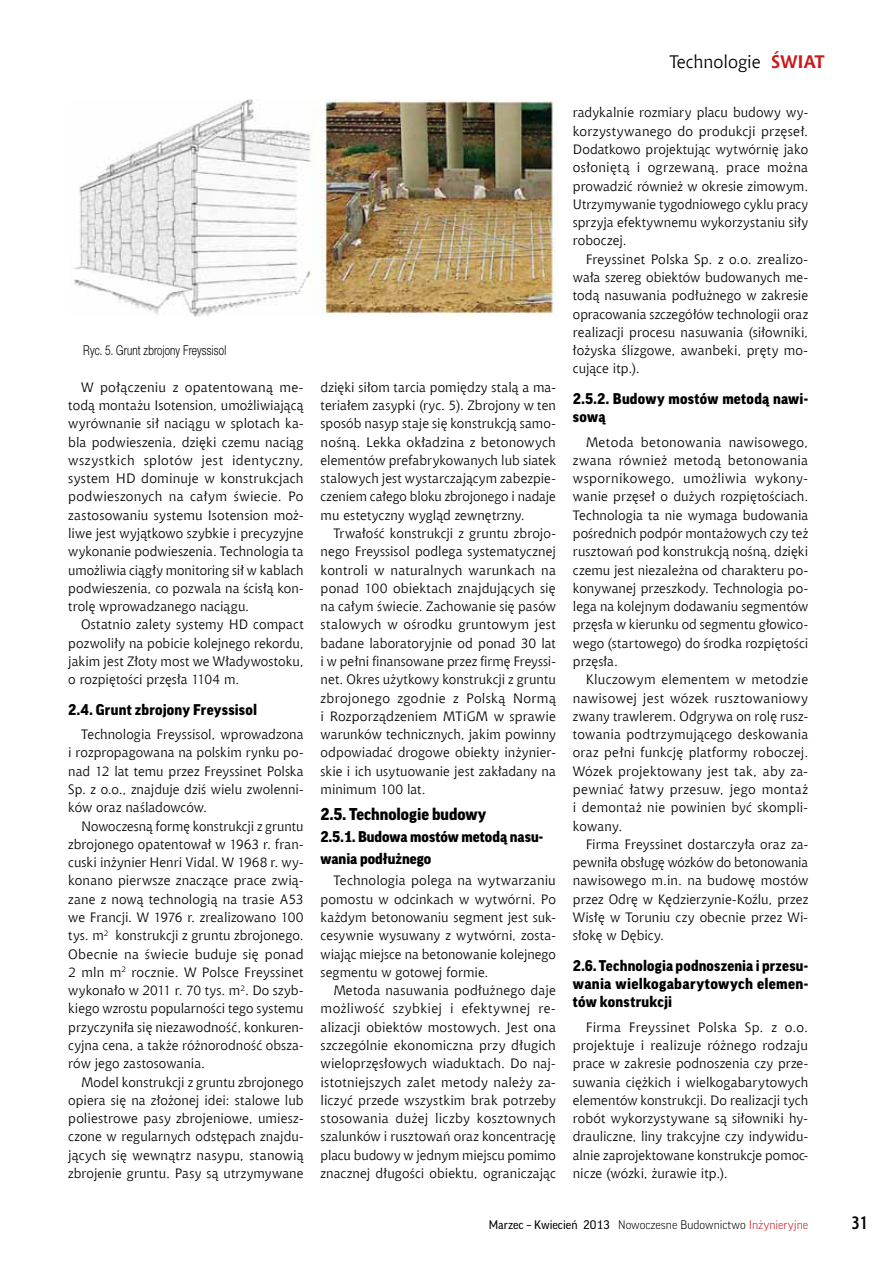
<style>
.page{position:relative;width:893px;height:1263px;background:#fff}
.page>*{position:absolute;margin:0;border:0;box-sizing:border-box;transform-origin:0 0}
.t1{font:18px "Chianti EU";color:#000}
.t2{font:700 18px "Aerton Cnd EFN";color:#000}
.t3{font:900 16.5px "Good Pro";color:#000}
.t4{font:900 15px/18px "Good Pro";letter-spacing:.015em;color:#000}
.t5{font:13.5px/18.3px "Chianti EU";letter-spacing:.005em;color:#000;text-align:justify}
.t6{font:13.5px "Switzer Cnd EFN Light";letter-spacing:.015em;color:#000;scale:.9 1}
.t7{font:300 12px "Good Pro";color:#000}
.s1{font-weight:700;color:#cd171a}
.s2{font-weight:400}
.s3{color:#cd171a}
</style>
<div class="page">
<img style="left:74px;top:99px;width:481px;height:217px">
<p class="t6" style="left:83px;top:342px;width:160px">Ryc. 5. Grunt zbrojony Freyssisol</p>
<p class="t5" style="left:68px;top:378px;width:237px;text-indent:13px">W połączeniu z opatentowaną me&shy;todą montażu Isotension, umożliwiającą wyrównanie sił naciągu w splotach ka&shy;bla podwieszenia, dzięki czemu naciąg wszystkich splotów jest identyczny, system HD dominuje w konstrukcjach podwieszonych na całym świecie. Po zastosowaniu systemu Isotension moż&shy;liwe jest wyjątkowo szybkie i precyzyjne wykonanie podwieszenia. Technologia ta umożliwia ciągły monitoring sił w kablach podwieszenia, co pozwala na ścisłą kon&shy;trolę wprowadzanego naciągu.</p>
<p class="t5" style="left:68px;top:615px;width:237px;text-indent:13px">Ostatnio zalety systemy HD compact pozwoliły na pobicie kolejnego rekordu, jakim jest Złoty most we Władywostoku, o rozpiętości przęsła 1104 m.</p>
<p class="t4" style="left:68px;top:701px;width:190px">2.4. Grunt zbrojony Freyssisol</p>
<p class="t5" style="left:68px;top:725px;width:237px;text-indent:13px">Technologia Freyssisol, wprowadzona i rozpropagowana na polskim rynku po&shy;nad 12 lat temu przez Freyssinet Polska Sp. z o.o., znajduje dziś wielu zwolenni&shy;ków oraz naśladowców.</p>
<p class="t5" style="left:68px;top:816px;width:237px;text-indent:13px">Nowoczesną formę konstrukcji z gruntu zbrojonego opatentował w 1963 r. fran&shy;cuski inżynier Henri Vidal. W 1968 r. wy&shy;konano pierwsze znaczące prace zwią&shy;zane z nową technologią na trasie A53 we Francji. W 1976 r. zrealizowano 100 tys. m<sup>2</sup> konstrukcji z gruntu zbrojonego.<br>Obecnie na świecie buduje się ponad 2 mln m<sup>2</sup> rocznie. W Polsce Freyssinet wykonało w 2011 r. 70 tys. m<sup>2</sup>. Do szyb&shy;kiego wzrostu popularności tego systemu przyczyniła się niezawodność, konkuren&shy;cyjna cena, a także różnorodność obsza&shy;rów jego zastosowania.</p>
<p class="t5" style="left:68px;top:1072px;width:237px;text-indent:13px">Model konstrukcji z gruntu zbrojonego opiera się na złożonej idei: stalowe lub poliestrowe pasy zbrojeniowe, umiesz&shy;czone w regularnych odstępach znajdu&shy;jących się wewnątrz nasypu, stanowią zbrojenie gruntu. Pasy są utrzymywane</p>
<p class="t5" style="left:321px;top:378px;width:237px">dzięki siłom tarcia pomiędzy stalą a ma&shy;teriałem zasypki (ryc. 5). Zbrojony w ten sposób nasyp staje się konstrukcją samo&shy;nośną. Lekka okładzina z betonowych elementów prefabrykowanych lub siatek stalowych jest wystarczającym zabezpie&shy;czeniem całego bloku zbrojonego i nadaje mu estetyczny wygląd zewnętrzny.</p>
<p class="t5" style="left:321px;top:524px;width:237px;text-indent:13px">Trwałość konstrukcji z gruntu zbrojo&shy;nego Freyssisol podlega systematycznej kontroli w naturalnych warunkach na ponad 100 obiektach znajdujących się na całym świecie. Zachowanie się pasów stalowych w ośrodku gruntowym jest badane laboratoryjnie od ponad 30 lat i w pełni finansowane przez firmę Freyssi&shy;net. Okres użytkowy konstrukcji z gruntu zbrojonego zgodnie z Polską Normą i Rozporządzeniem MTiGM w sprawie warunków technicznych, jakim powinny odpowiadać drogowe obiekty inżynier&shy;skie i ich usytuowanie jest zakładany na minimum 100 lat.</p>
<p class="t3" style="left:321px;top:805px;width:167px">2.5. Technologie budowy</p>
<p class="t4" style="left:321px;top:826px;width:224px;line-height:21.6px">2.5.1. Budowa mostów metodą nasu&shy;wania podłużnego</p>
<p class="t5" style="left:321px;top:871px;width:237px;text-indent:13px">Technologia polega na wytwarzaniu pomostu w odcinkach w wytwórni. Po każdym betonowaniu segment jest suk&shy;cesywnie wysuwany z wytwórni, zosta&shy;wiając miejsce na betonowanie kolejnego segmentu w gotowej formie.</p>
<p class="t5" style="left:321px;top:981px;width:237px;text-indent:13px">Metoda nasuwania podłużnego daje możliwość szybkiej i efektywnej re&shy;alizacji obiektów mostowych. Jest ona szczególnie ekonomiczna przy długich wieloprzęsłowych wiaduktach. Do naj&shy;istotniejszych zalet metody należy za&shy;liczyć przede wszystkim brak potrzeby stosowania dużej liczby kosztownych szalunków i rusztowań oraz koncentrację placu budowy w jednym miejscu pomimo znacznej długości obiektu, ograniczając</p>
<h1 class="t1" style="left:669px;top:51px;width:157px">Technologie <span class="s1">Świat</span></h1>
<p class="t5" style="left:573px;top:103px;width:237px">radykalnie rozmiary placu budowy wy&shy;korzystywanego do produkcji przęseł.<br>Dodatkowo projektując wytwórnię jako osłoniętą i ogrzewaną, prace można prowadzić również w okresie zimowym.<br>Utrzymywanie tygodniowego cyklu pracy sprzyja efektywnemu wykorzystaniu siły roboczej.</p>
<p class="t5" style="left:573px;top:250px;width:237px;text-indent:13px">Freyssinet Polska Sp. z o.o. zrealizo&shy;wała szereg obiektów budowanych me&shy;todą nasuwania podłużnego w zakresie opracowania szczegółów technologii oraz realizacji procesu nasuwania (siłowniki, łożyska ślizgowe, awanbeki, pręty mo&shy;cujące itp.).</p>
<p class="t4" style="left:573px;top:390px;width:237px">2.5.2. Budowy mostów metodą nawi&shy;sową</p>
<p class="t5" style="left:573px;top:432px;width:237px;text-indent:13px">Metoda betonowania nawisowego, zwana również metodą betonowania wspornikowego, umożliwia wykony&shy;wanie przęseł o dużych rozpiętościach.<br>Technologia ta nie wymaga budowania pośrednich podpór montażowych czy też rusztowań pod konstrukcją nośną, dzięki czemu jest niezależna od charakteru po&shy;konywanej przeszkody. Technologia po&shy;lega na kolejnym dodawaniu segmentów przęsła w kierunku od segmentu głowico&shy;wego (startowego) do środka rozpiętości przęsła.</p>
<p class="t5" style="left:573px;top:670px;width:237px;text-indent:13px">Kluczowym elementem w metodzie nawisowej jest wózek rusztowaniowy zwany trawlerem. Odgrywa on rolę rusz&shy;towania podtrzymującego deskowania oraz pełni funkcję platformy roboczej.<br>Wózek projektowany jest tak, aby za&shy;pewniać łatwy przesuw, jego montaż i demontaż nie powinien być skompli&shy;kowany.</p>
<p class="t5" style="left:573px;top:835px;width:237px;text-indent:13px">Firma Freyssinet dostarczyła oraz za&shy;pewniła obsługę wózków do betonowania nawisowego m.in. na budowę mostów przez Odrę w Kędzierzynie-Koźlu, przez Wisłę w Toruniu czy obecnie przez Wi&shy;słokę w Dębicy.</p>
<p class="t4" style="left:573px;top:957px;width:237px;text-align:justify">2.6. Technologia podnoszenia i przesu&shy;wania wielkogabarytowych elemen&shy;tów konstrukcji</p>
<p class="t5" style="left:573px;top:1018px;width:237px;text-indent:13px">Firma Freyssinet Polska Sp. z o.o. projektuje i realizuje różnego rodzaju prace w zakresie podnoszenia czy prze&shy;suwania ciężkich i wielkogabarytowych elementów konstrukcji. Do realizacji tych robót wykorzystywane są siłowniki hy&shy;drauliczne, liny trakcyjne czy indywidu&shy;alnie zaprojektowane konstrukcje pomoc&shy;nicze (wózki, żurawie itp.).</p>
<p class="t7" style="left:489px;top:1218px;width:321px"><span class="s2">Marzec – Kwiecień 2013</span> Nowoczesne Budownictwo <span class="s3">Inżynieryjne</span></p>
<h1 class="t2" style="left:851px;top:1212px;width:18px">31</h1>
</div>
